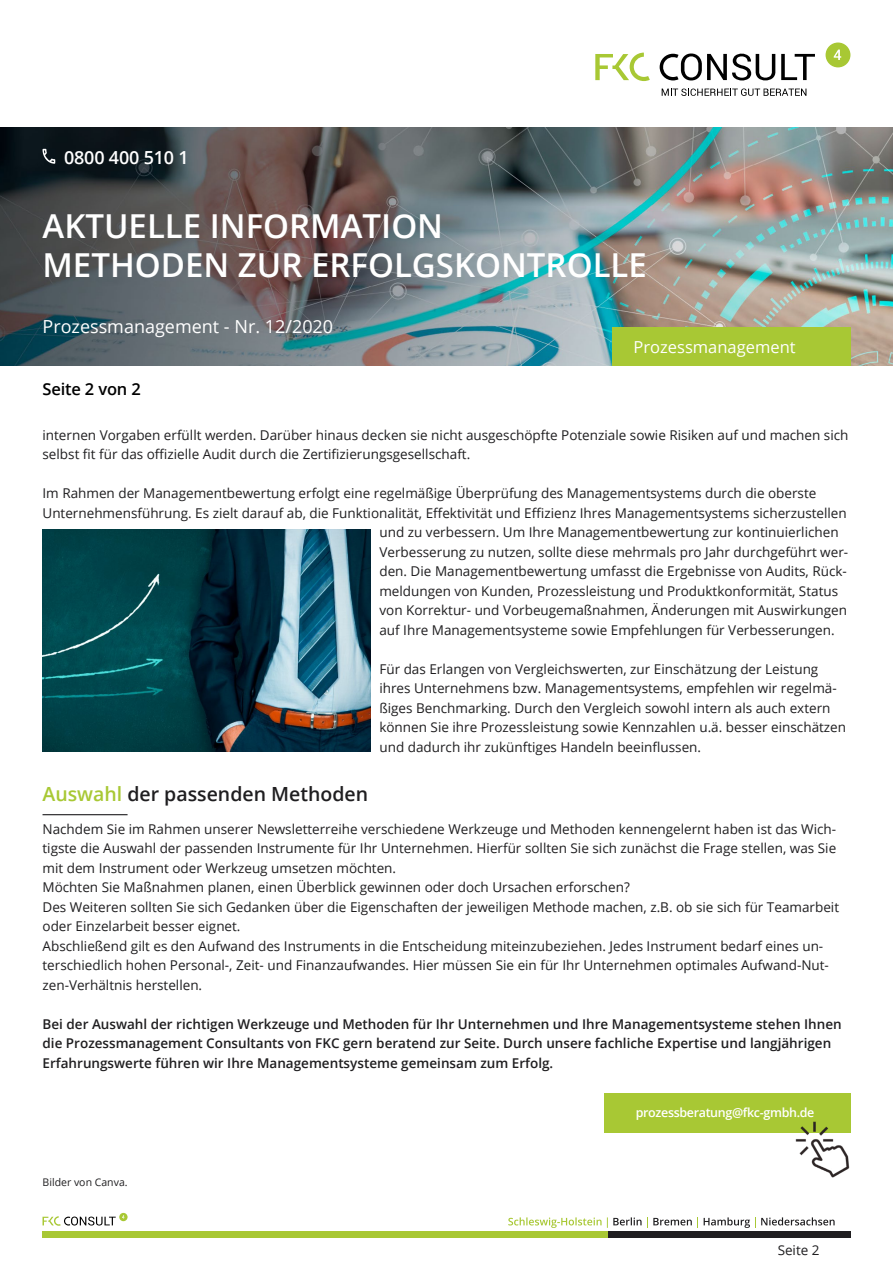
<style>
.page{position:relative;width:893px;height:1263px;background:#fff}
.page>*{position:absolute;margin:0;border:0;box-sizing:border-box;transform-origin:0 0}
.t1{font:600 33px/39px "Open Sans";color:#fff}
.t2{font:600 19.5px "Open Sans";color:#1f1e20}
.t3{font:18px "Open Sans";color:#fff}
.t4{font:600 18px "Open Sans";letter-spacing:-.01em;color:#fff}
.t5{font:16.5px "Open Sans";color:#fff}
.t6{font:600 16.5px "Open Sans";letter-spacing:-.01em;color:#000}
.t7{font:13.5px/19.5px "Open Sans";color:#1f1e20}
.t8{font:600 13.5px/19.5px "Open Sans";color:#1f1e20}
.t9{font:600 12.45px "Open Sans";letter-spacing:-.025em;color:#fff}
.t10{font:10.5px "Open Sans";color:#1f1e20}
.s1{color:#a8c834}
</style>
<div class="page">
<img style="left:0;top:128px;width:893px;height:238px">
<svg style="left:595px;top:53px;width:55px;height:28px"></svg>
<svg style="left:660px;top:53px;width:115px;height:28px"></svg>
<svg style="left:781px;top:54px;width:34px;height:26px"></svg>
<div style="left:825px;top:43px;width:25px;height:24px;background:#a8c834;border-radius:50%"></div>
<svg style="left:834px;top:50px;width:7px;height:10px"></svg>
<svg style="left:662px;top:88px;width:144px;height:8px"></svg>
<svg style="left:43px;top:1216px;width:73px;height:10px"></svg>
<svg style="left:119px;top:1213px;width:9px;height:8px"></svg>
<div style="left:43px;top:1231px;width:578px;height:6px;background:#a8c834"></div>
<div style="left:608px;top:1231px;width:242px;height:6px;background:#1f1e20"></div>
<svg style="left:704px;top:1217px;width:131px;height:11px"></svg>
<svg style="left:508px;top:1217px;width:190px;height:11px"></svg>
<div style="left:612px;top:327px;width:238px;height:39px;background:#a8c834"></div>
<svg style="left:43px;top:149px;width:12px;height:15px"></svg>
<hr style="left:43px;top:814px;width:85px;height:1px;background:#1f1e20">
<img style="left:43px;top:530px;width:328px;height:221px">
<div style="left:604px;top:1093px;width:246px;height:40px;background:#a8c834"></div>
<img style="left:795px;top:1122px;width:55px;height:56px">
<h3 class="t4" style="left:64px;top:145px;width:126px">0800 400 510 1</h3>
<h1 class="t1" style="left:43px;top:206px;width:606px">AKTUELLE INFORMATION<br>METHODEN ZUR ERFOLGSKONTROLLE</h1>
<h3 class="t3" style="left:43px;top:314px;width:292px">Prozessmanagement - Nr. 12/2020</h3>
<p class="t6" style="left:43px;top:378px;width:100px">Seite 2 von 2</p>
<p class="t5" style="left:634px;top:336px;width:164px">Prozessmanagement</p>
<p class="t7" style="left:43px;top:425px;width:807px">internen Vorgaben erfüllt werden. Darüber hinaus decken sie nicht ausgeschöpfte Potenziale sowie Risiken auf und machen sich selbst fit für das offizielle Audit durch die Zertifizierungsgesellschaft.</p>
<p class="t7" style="left:43px;top:483px;width:775px">Im Rahmen der Managementbewertung erfolgt eine regelmäßige Überprüfung des Managementsystems durch die oberste</p>
<p class="t7" style="left:43px;top:503px;width:806px">Unternehmensführung. Es zielt darauf ab, die Funktionalität, Effektivität und Effizienz Ihres Managementsystems sicherzustellen</p>
<p class="t7" style="left:379px;top:522px;width:461px">und zu verbessern. Um Ihre Managementbewertung zur kontinuierlichen</p>
<p class="t7" style="left:379px;top:542px;width:470px">Verbesserung zu nutzen, sollte diese mehrmals pro Jahr durchgeführt wer-</p>
<p class="t7" style="left:379px;top:561px;width:469px">den. Die Managementbewertung umfasst die Ergebnisse von Audits, Rück-</p>
<p class="t7" style="left:379px;top:581px;width:460px">meldungen von Kunden, Prozessleistung und Produktkonformität, Status</p>
<p class="t7" style="left:379px;top:600px;width:469px">von Korrektur- und Vorbeugemaßnahmen, Änderungen mit Auswirkungen</p>
<p class="t7" style="left:379px;top:620px;width:457px">auf Ihre Managementsysteme sowie Empfehlungen für Verbesserungen.</p>
<p class="t7" style="left:379px;top:659px;width:468px">Für das Erlangen von Vergleichswerten, zur Einschätzung der Leistung ihres Unternehmens bzw. Managementsystems, empfehlen wir regelmä&shy;ßiges Benchmarking. Durch den Vergleich sowohl intern als auch extern können Sie ihre Prozessleistung sowie Kennzahlen u.ä. besser einschätzen und dadurch ihr zukünftiges Handeln beeinflussen.</p>
<h2 class="t2" style="left:43px;top:781px;width:327px"><span class="s1">Auswahl</span> der passenden Methoden</h2>
<p class="t7" style="left:43px;top:819px;width:798px">Nachdem Sie im Rahmen unserer Newsletterreihe verschiedene Werkzeuge und Methoden kennengelernt haben ist das Wich&shy;tigste die Auswahl der passenden Instrumente für Ihr Unternehmen. Hierfür sollten Sie sich zunächst die Frage stellen, was Sie mit dem Instrument oder Werkzeug umsetzen möchten.<br>Möchten Sie Maßnahmen planen, einen Überblick gewinnen oder doch Ursachen erforschen?<br>Des Weiteren sollten Sie sich Gedanken über die Eigenschaften der jeweiligen Methode machen, z.B. ob sie sich für Teamarbeit oder Einzelarbeit besser eignet.<br>Abschließend gilt es den Aufwand des Instruments in die Entscheidung miteinzubeziehen. Jedes Instrument bedarf eines un&shy;terschiedlich hohen Personal-, Zeit- und Finanzaufwandes. Hier müssen Sie ein für Ihr Unternehmen optimales Aufwand-Nut&shy;zen-Verhältnis herstellen.</p>
<p class="t8" style="left:43px;top:1014px;width:801px">Bei der Auswahl der richtigen Werkzeuge und Methoden für Ihr Unternehmen und Ihre Managementsysteme stehen Ihnen die Prozessmanagement Consultants von FKC gern beratend zur Seite. Durch unsere fachliche Expertise und langjährigen<br>Erfahrungswerte führen wir Ihre Managementsysteme gemeinsam zum Erfolg.</p>
<p class="t9" style="left:636px;top:1104px;width:180px">prozessberatung@fkc-gmbh.de</p>
<p class="t10" style="left:43px;top:1175px;width:87px">Bilder von Canva.</p>
<p class="t7" style="left:778px;top:1240px;width:43px">Seite 2</p>
</div>
